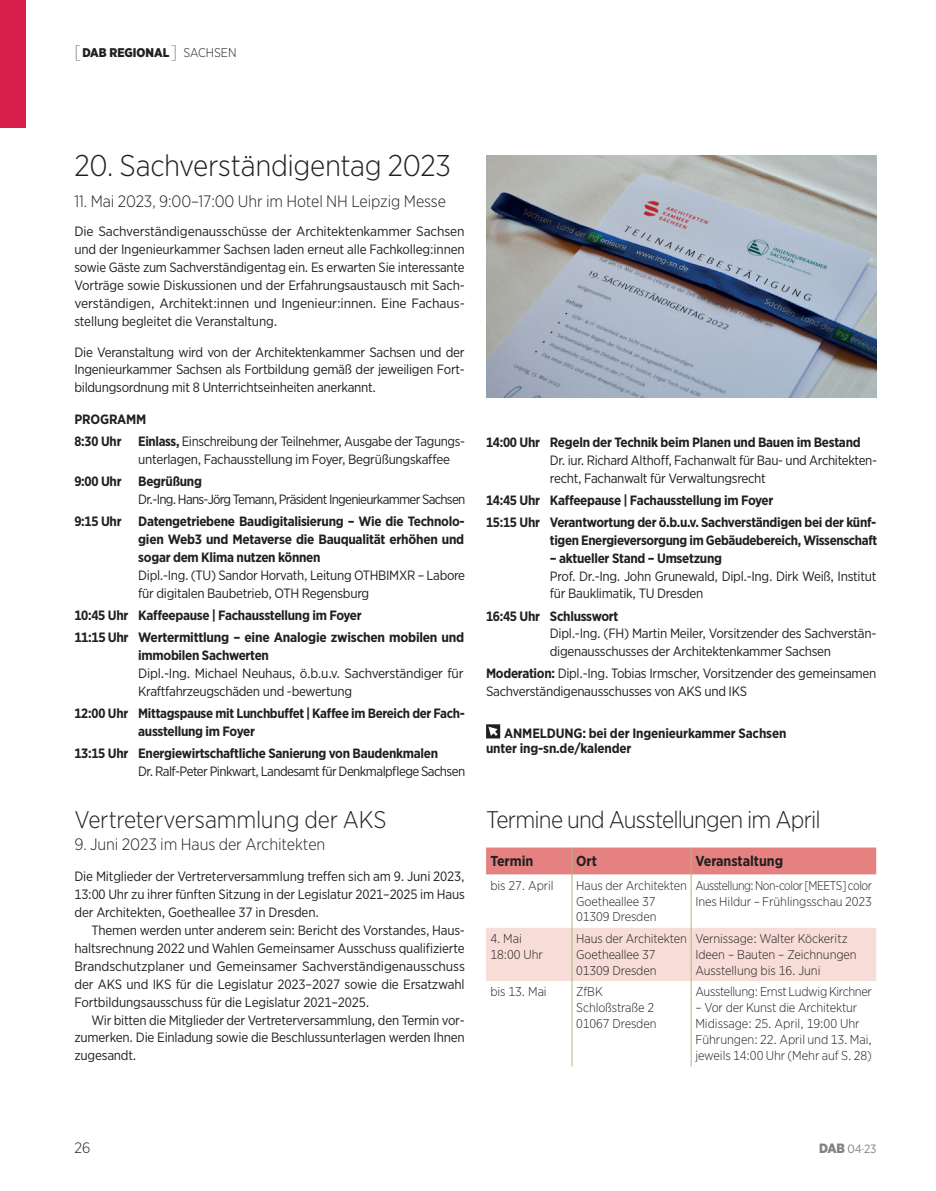
<style>
.page{position:relative;width:936px;height:1191px;background:#fff}
.page>*{position:absolute;margin:0;border:0;box-sizing:border-box;transform-origin:0 0}
.t1{font:300 30px "Gotham Narrow";letter-spacing:-.01em;color:#231f20}
.t2{font:300 24px "Gotham Narrow";letter-spacing:-.03em;color:#231f20}
.t3{font:300 24px "Gotham Narrow";letter-spacing:-.01em;color:#231f20}
.t4{font:300 16.5px "Gotham Narrow";letter-spacing:-.005em;color:#231f20}
.t5{font:300 15px "Gotham Narrow";color:#231f20}
.t6{font:700 14.4px "Gotham Narrow";letter-spacing:-.005em;color:#231f20}
.t7{font:13.5px/17.9px "Gotham Narrow";letter-spacing:-.02em;color:#231f20}
.t8{font:700 13.5px/17.9px "Gotham Narrow";letter-spacing:-.02em;color:#231f20}
.t9{font:13.5px "Gotham Narrow";letter-spacing:-.055em;color:#231f20}
.t10{font:13.5px "Gotham Narrow";letter-spacing:-.045em;color:#231f20}
.t11{font:300 12.9px/15.9px "Gotham Narrow";letter-spacing:-.01em;color:#231f20}
.t12{font:300 12.75px/15.8px "Gotham Narrow";letter-spacing:-.01em;color:#231f20}
.t13{font:300 12.75px/15.8px "Gotham Narrow";letter-spacing:-.01em;color:#231f20;scale:.95 1}
.t14{font:900 12.6px "Gotham Narrow";color:#231f20}
.t15{font:12px "Gotham Narrow";color:#808285}
.s1{font-weight:100;font-size:18px}
.s2{font-weight:300}
.s3{font-weight:700}
.s4{font-weight:900;font-size:13.5px}
</style>
<div class="page">
<img style="left:486px;top:155px;width:390px;height:243px">
<svg style="left:486px;top:874px;width:390px;height:192px"></svg>
<div style="left:486px;top:927px;width:390px;height:54px;background:#f8dcd7"></div>
<div style="left:486px;top:847px;width:390px;height:27px;background:#e58281"></div>
<hr style="left:571px;top:874px;width:1px;height:53px;background:#a3bd83">
<hr style="left:690px;top:874px;width:1px;height:53px;background:#a3bd83">
<hr style="left:571px;top:927px;width:1px;height:54px;background:#a3bd83">
<hr style="left:690px;top:927px;width:1px;height:54px;background:#a3bd83">
<hr style="left:571px;top:981px;width:1px;height:85px;background:#a3bd83">
<hr style="left:690px;top:981px;width:1px;height:85px;background:#a3bd83">
<svg style="left:486px;top:724px;width:14px;height:14px"></svg>
<div style="left:0;top:0;width:26px;height:128px;background:#d81e4c"></div>
<p class="t14" style="left:74px;top:44px;width:140px"><span class="s1">[</span>DAB REGIONAL<span class="s1">]</span> <span class="s2">Sachsen</span></p>
<h1 class="t1" style="left:74px;top:147px;width:378px">20. Sachverständigentag 2023</h1>
<p class="t4" style="left:74px;top:191px;width:373px">11. Mai 2023, 9:00–17:00 Uhr im Hotel NH Leipzig Messe</p>
<p class="t7" style="left:74px;top:222px;width:392px;text-align:justify">Die Sachverständigenausschüsse der Architektenkammer Sachsen und der Ingenieurkammer Sachsen laden erneut alle Fachkolleg:innen sowie Gäste zum Sachverständigentag ein. Es erwarten Sie interessante Vorträge sowie Diskussionen und der Erfahrungsaustausch mit Sach&shy;verständigen, Architekt:innen und Ingenieur:innen. Eine Fachaus&shy;stellung begleitet die Veranstaltung.</p>
<p class="t7" style="left:74px;top:343px;width:392px;text-align:justify">Die Veranstaltung wird von der Architektenkammer Sachsen und der Ingenieurkammer Sachsen als Fortbildung gemäß der jeweiligen Fort&shy;bildungsordnung mit 8 Unterrichtseinheiten anerkannt.</p>
<p class="t7" style="left:74px;top:408px;width:392px;line-height:22px"><span class="s3">PROGRAMM<br>8:30 Uhr Einlass,</span> Einschreibung der Teilnehmer, Ausgabe der Tagungs-</p>
<p class="t7" style="left:138px;top:450px;width:313px">unterlagen, Fachausstellung im Foyer, Begrüßungskaffee</p>
<p class="t8" style="left:74px;top:472px;width:129px">9:00 Uhr Begrüßung</p>
<p class="t9" style="left:138px;top:491px;width:328px">Dr.-Ing. Hans-Jörg Temann, Präsident Ingenieurkammer Sachsen</p>
<p class="t8" style="left:138px;top:512px;width:328px;text-align:justify;text-indent:-64px">9:15 Uhr Datengetriebene Baudigitalisierung – Wie die Technolo&shy;gien Web3 und Metaverse die Bauqualität erhöhen und sogar dem Klima nutzen können</p>
<p class="t7" style="left:138px;top:566px;width:328px">Dipl.-Ing. (TU) Sandor Horvath, Leitung OTHBIMXR – Labore für digitalen Baubetrieb, OTH Regensburg</p>
<p class="t8" style="left:74px;top:604px;width:391px;line-height:22px">10:45 Uhr Kaffeepause | Fachausstellung im Foyer<br>11:15 Uhr Wertermittlung – eine Analogie zwischen mobilen und</p>
<p class="t8" style="left:138px;top:646px;width:132px">immobilen Sachwerten</p>
<p class="t7" style="left:138px;top:664px;width:327px">Dipl.-Ing. Michael Neuhaus, ö.b.u.v. Sachverständiger für<br>Kraftfahrzeugschäden und -bewertung</p>
<p class="t8" style="left:138px;top:704px;width:328px;text-indent:-64px">12:00 Uhr Mittagspause mit Lunchbuffet | Kaffee im Bereich der Fach&shy;ausstellung im Foyer</p>
<p class="t8" style="left:74px;top:744px;width:365px">13:15 Uhr Energiewirtschaftliche Sanierung von Baudenkmalen</p>
<p class="t10" style="left:138px;top:762px;width:328px">Dr. Ralf-Peter Pinkwart, Landesamt für Denkmalpflege Sachsen</p>
<h2 class="t3" style="left:74px;top:805px;width:313px">Vertreterversammlung der AKS</h2>
<p class="t4" style="left:74px;top:834px;width:252px">9. Juni 2023 im Haus der Architekten</p>
<p class="t7" style="left:74px;top:867px;width:392px;text-align:justify">Die Mitglieder der Vertreterversammlung treffen sich am 9. Juni 2023, 13:00 Uhr zu ihrer fünften Sitzung in der Legislatur 2021–2025 im Haus der Architekten, Goetheallee 37 in Dresden.</p>
<p class="t7" style="left:74px;top:921px;width:392px;text-align:justify;text-indent:17px">Themen werden unter anderem sein: Bericht des Vorstandes, Haus&shy;haltsrechnung 2022 und Wahlen Gemeinsamer Ausschuss qualifizierte Brandschutzplaner und Gemeinsamer Sachverständigenausschuss der AKS und IKS für die Legislatur 2023–2027 sowie die Ersatzwahl Fortbildungsausschuss für die Legislatur 2021–2025.</p>
<p class="t7" style="left:74px;top:1010px;width:392px;text-align:justify;text-indent:17px">Wir bitten die Mitglieder der Vertreterversammlung, den Termin vor&shy;zumerken. Die Einladung sowie die Beschlussunterlagen werden Ihnen zugesandt.</p>
<p class="t8" style="left:486px;top:433px;width:376px">14:00 Uhr Regeln der Technik beim Planen und Bauen im Bestand</p>
<p class="t7" style="left:550px;top:451px;width:329px">Dr. iur. Richard Althoff, Fachanwalt für Bau- und Architekten&shy;recht, Fachanwalt für Verwaltungsrecht</p>
<p class="t8" style="left:486px;top:489px;width:392px;line-height:22px">14:45 Uhr Kaffeepause | Fachausstellung im Foyer<br>15:15 Uhr Verantwortung der ö.b.u.v. Sachverständigen bei der künf-</p>
<p class="t8" style="left:550px;top:531px;width:329px">tigen Energieversorgung im Gebäudebereich, Wissenschaft</p>
<p class="t8" style="left:550px;top:549px;width:174px">– aktueller Stand – Umsetzung</p>
<p class="t7" style="left:550px;top:566px;width:328px">Prof. Dr.-Ing. John Grunewald, Dipl.-Ing. Dirk Weiß, Institut für Bauklimatik, TU Dresden</p>
<p class="t8" style="left:486px;top:607px;width:134px">16:45 Uhr Schlusswort</p>
<p class="t7" style="left:550px;top:624px;width:328px">Dipl.-Ing. (FH) Martin Meiler, Vorsitzender des Sachverstän&shy;digenausschusses der Architektenkammer Sachsen</p>
<p class="t7" style="left:486px;top:664px;width:392px"><span class="s3">Moderation:</span> Dipl.-Ing. Tobias Irmscher, Vorsitzender des gemeinsamen<br>Sachverständigenausschusses von AKS und IKS</p>
<p class="t8" style="left:486px;top:726px;width:302px;line-height:15px;text-indent:18px">ANMELDUNG: bei der Ingenieurkammer Sachsen unter ing-sn.de/kalender</p>
<h2 class="t2" style="left:486px;top:804px;width:336px">Termine und Ausstellungen im April</h2>
<p class="t6" style="left:490px;top:851px;width:45px">Termin</p>
<p class="t6" style="left:576px;top:851px;width:22px">Ort</p>
<p class="t6" style="left:695px;top:851px;width:89px">Veranstaltung</p>
<p class="t12" style="left:490px;top:877px;width:65px">bis 27. April</p>
<p class="t12" style="left:576px;top:877px;width:112px">Haus der Architekten<br>Goetheallee 37<br>01309 Dresden</p>
<p class="t13" style="left:695px;top:877px;width:187px">Ausstellung: Non-color [MEETS] color<br>Ines Hildur – Frühlingsschau 2023</p>
<p class="t12" style="left:490px;top:930px;width:54px">4. Mai<br>18:00 Uhr</p>
<p class="t12" style="left:576px;top:930px;width:112px">Haus der Architekten<br>Goetheallee 37<br>01309 Dresden</p>
<p class="t12" style="left:695px;top:930px;width:163px">Vernissage: Walter Köckeritz<br>Ideen – Bauten – Zeichnungen<br>Ausstellung bis 16. Juni</p>
<p class="t12" style="left:490px;top:983px;width:58px">bis 13. Mai</p>
<p class="t12" style="left:576px;top:983px;width:82px">ZfBK<br>Schloßstraße 2<br>01067 Dresden</p>
<p class="t11" style="left:695px;top:983px;width:178px">Ausstellung: Ernst Ludwig Kirchner</p>
<p class="t11" style="left:695px;top:999px;width:178px">– Vor der Kunst die Architektur<br>Midissage: 25. April, 19:00 Uhr<br>Führungen: 22. April und 13. Mai, jeweils 14:00 Uhr (Mehr auf S. 28)</p>
<p class="t5" style="left:74px;top:1138px;width:17px">26</p>
<p class="t15" style="left:819px;top:1141px;width:59px"><span class="s4">DAB</span> 04·23</p>
</div>
